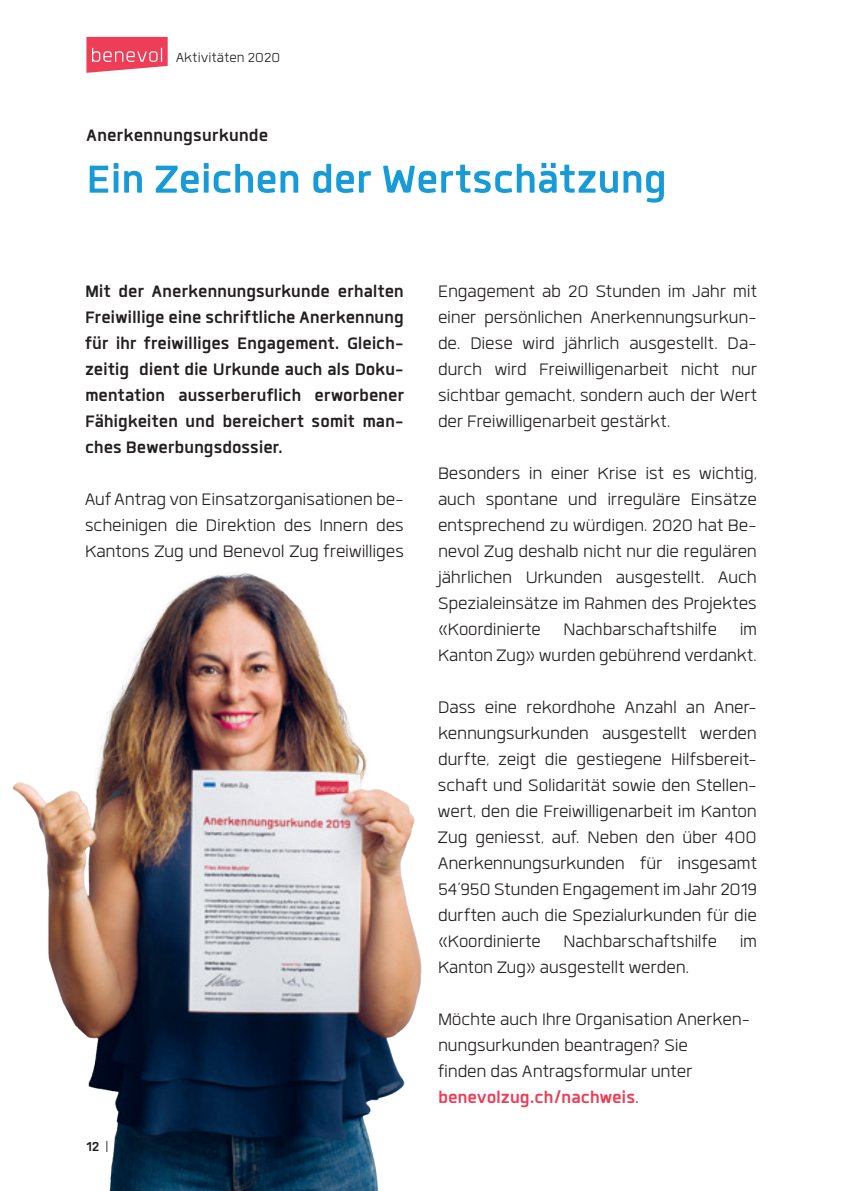
<style>
.page{position:relative;width:842px;height:1191px;background:#fff}
.page>*{position:absolute;margin:0;border:0;box-sizing:border-box;transform-origin:0 0}
.t1{font:700 54px "Quan";letter-spacing:-.005em;color:#169bd8}
.t2{font:300 23px/26px "Quan";letter-spacing:-.005em;color:#231f20;text-align:justify}
.t3{font:700 23px/26px "Quan";letter-spacing:-.005em;color:#231f20;text-align:justify}
.t4{font:300 18px "Quan";letter-spacing:.015em;color:#231f20}
.s1{font-weight:700;color:#ee3d56}
</style>
<div class="page">
<svg style="left:86px;top:37px;width:82px;height:36px;background:#f16175"></svg>
<img style="left:12px;top:573px;width:410px;height:618px">
<p class="t4" style="left:176px;top:49px;width:106px">Aktivitäten 2020</p>
<p class="t3" style="left:86px;top:122px;width:183px">Anerkennungsurkunde</p>
<h1 class="t1" style="left:86px;top:153px;width:582px">Ein Zeichen der Wertschätzung</h1>
<p class="t3" style="left:85px;top:278px;width:320px">Mit der Anerkennungsurkunde erhalten Freiwillige eine schriftliche Anerkennung für ihr freiwilliges Engagement. Gleich&shy;zeitig dient die Urkunde auch als Doku&shy;mentation ausserberuflich erworbener Fähigkeiten und bereichert somit man&shy;ches Bewerbungsdossier.</p>
<p class="t2" style="left:85px;top:486px;width:320px">Auf Antrag von Einsatzorganisationen be&shy;scheinigen die Direktion des Innern des Kantons Zug und Benevol Zug freiwilliges</p>
<p class="t2" style="left:438px;top:278px;width:320px">Engagement ab 20 Stunden im Jahr mit einer persönlichen Anerkennungsurkun&shy;de. Diese wird jährlich ausgestellt. Da&shy;durch wird Freiwilligenarbeit nicht nur sichtbar gemacht, sondern auch der Wert der Freiwilligenarbeit gestärkt.</p>
<p class="t2" style="left:438px;top:460px;width:320px">Besonders in einer Krise ist es wichtig, auch spontane und irreguläre Einsätze entsprechend zu würdigen. 2020 hat Be&shy;nevol Zug deshalb nicht nur die regulären jährlichen Urkunden ausgestellt. Auch Spezialeinsätze im Rahmen des Projektes «Koordinierte Nachbarschaftshilfe im Kanton Zug» wurden gebührend verdankt.</p>
<p class="t2" style="left:438px;top:694px;width:320px">Dass eine rekordhohe Anzahl an Aner&shy;kennungsurkunden ausgestellt werden durfte, zeigt die gestiegene Hilfsbereit&shy;schaft und Solidarität sowie den Stellen&shy;wert, den die Freiwilligenarbeit im Kanton Zug geniesst, auf. Neben den über 400<br>Anerkennungsurkunden für insgesamt 54’950 Stunden Engagement im Jahr 2019 durften auch die Spezialurkunden für die «Koordinierte Nachbarschaftshilfe im Kanton Zug» ausgestellt werden.</p>
<p class="t2" style="left:438px;top:1006px;width:314px;text-align:left">Möchte auch Ihre Organisation Anerken&shy;nungsurkunden beantragen? Sie<br>finden das Antragsformular unter <span class="s1">benevolzug.ch/nachweis</span>.</p>
</div>
